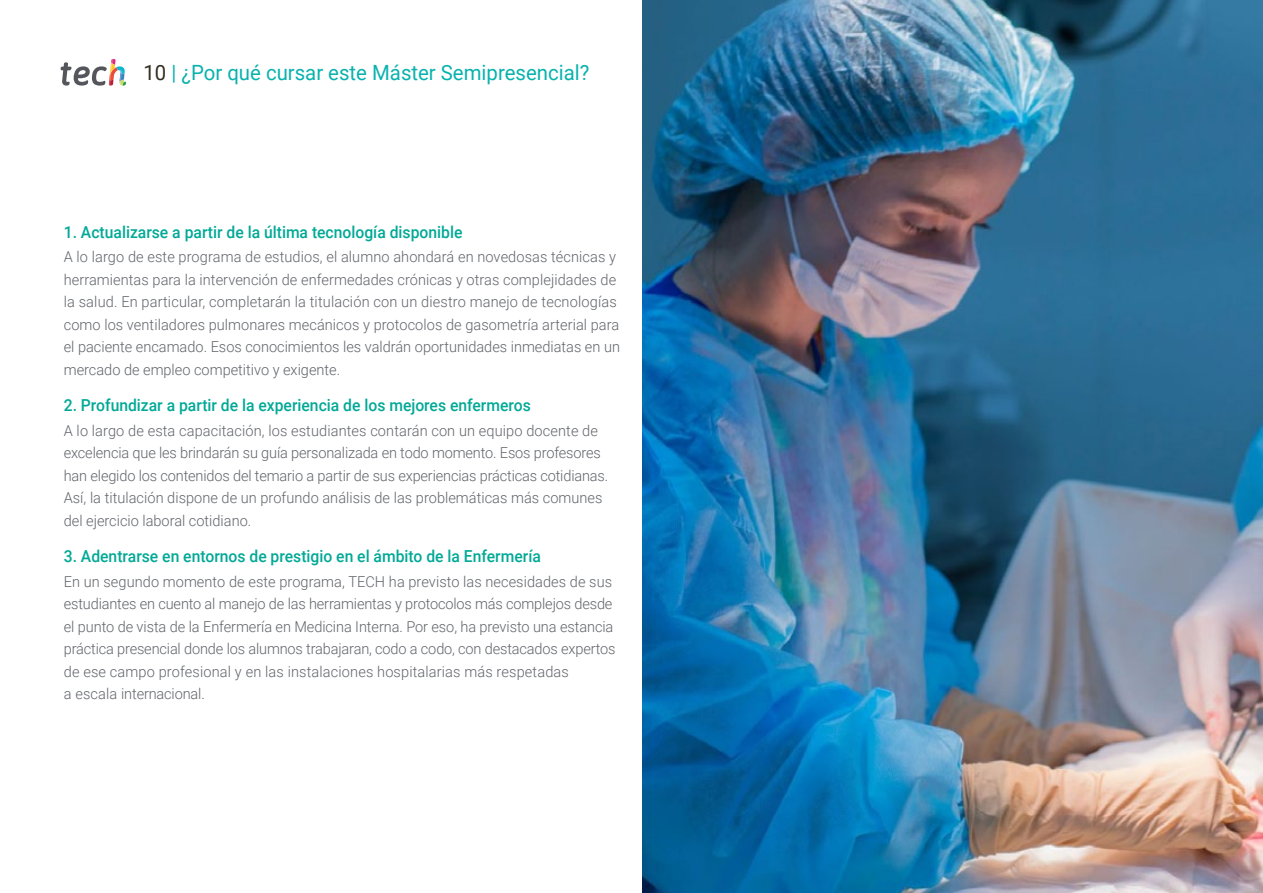
<style>
.page{position:relative;width:1263px;height:893px;background:#fff}
.page>*{position:absolute;margin:0;border:0;box-sizing:border-box;transform-origin:0 0}
.t1{font:21px "Roboto";color:#09b2af}
.t2{font:500 16.5px "Roboto";color:#00a996;scale:.95 1}
.t3{font:300 15px/22.5px "Roboto";color:#61646a}
.s1{color:#312e20}
</style>
<div class="page">
<svg style="left:61px;top:59px;width:65px;height:27px"></svg>
<img style="left:642px;top:0;width:621px;height:893px">
<h1 class="t1" style="left:144px;top:57px;width:447px"><span class="s1">10</span> | ¿Por qué cursar este Máster Semipresencial?</h1>
<p class="t2" style="left:64px;top:220px;width:421px">1. Actualizarse a partir de la última tecnología disponible</p>
<p class="t3" style="left:64px;top:245px;width:558px">A lo largo de este programa de estudios, el alumno ahondará en novedosas técnicas y herramientas para la intervención de enfermedades crónicas y otras complejidades de la salud. En particular, completarán la titulación con un diestro manejo de tecnologías como los ventiladores pulmonares mecánicos y protocolos de gasometría arterial para el paciente encamado. Esos conocimientos les valdrán oportunidades inmediatas en un mercado de empleo competitivo y exigente.</p>
<p class="t2" style="left:64px;top:394px;width:493px">2. Profundizar a partir de la experiencia de los mejores enfermeros</p>
<p class="t3" style="left:64px;top:419px;width:546px">A lo largo de esta capacitación, los estudiantes contarán con un equipo docente de excelencia que les brindarán su guía personalizada en todo momento. Esos profesores han elegido los contenidos del temario a partir de sus experiencias prácticas cotidianas.<br>Así, la titulación dispone de un profundo análisis de las problemáticas más comunes del ejercicio laboral cotidiano.</p>
<p class="t2" style="left:64px;top:545px;width:504px">3. Adentrarse en entornos de prestigio en el ámbito de la Enfermería</p>
<p class="t3" style="left:64px;top:569px;width:553px">En un segundo momento de este programa, TECH ha previsto las necesidades de sus estudiantes en cuento al manejo de las herramientas y protocolos más complejos desde el punto de vista de la Enfermería en Medicina Interna. Por eso, ha previsto una estancia práctica presencial donde los alumnos trabajaran, codo a codo, con destacados expertos de ese campo profesional y en las instalaciones hospitalarias más respetadas<br>a escala internacional.</p>
</div>
